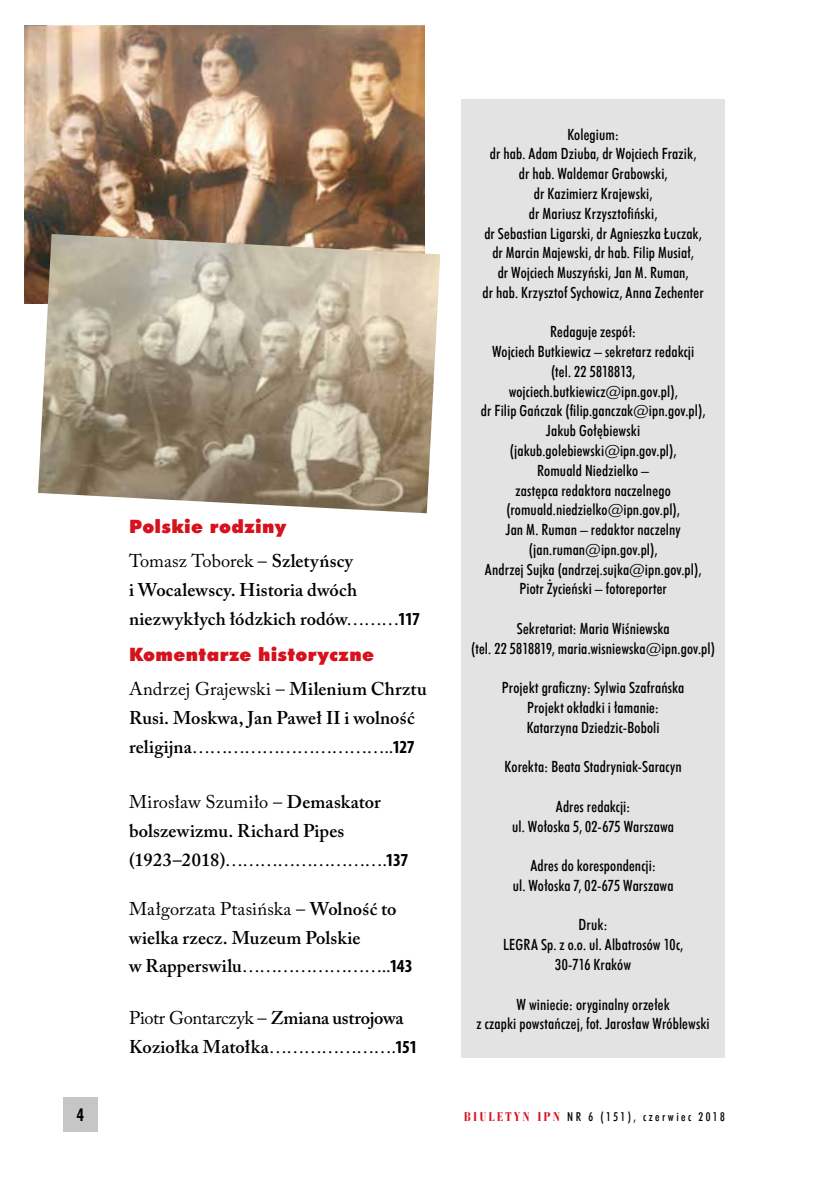
<style>
.page{position:relative;width:834px;height:1191px;background:#fff}
.page>*{position:absolute;margin:0;border:0;box-sizing:border-box;transform-origin:0 0}
.t1{font:600 18.38px/28.9px "Adobe Caslon Pro";letter-spacing:.01em;color:#000}
.t2{font:18.38px "Futura X Blk EU";letter-spacing:.02em;color:#d5121e}
.t3{font:17.5px "Futura Bd Cn EU";color:#000}
.t4{font:15.4px/19.8px "Futura Md Cn EU";letter-spacing:.01em;color:#000;text-align:center}
.t5{font:12.25px "Futura Md Cn EU";letter-spacing:.2em;color:#000}
.s1{font-weight:400}
.s2{font-family:"Myriad Pro";font-weight:700;font-stretch:condensed}
.s3{font-family:"Bauer Bodni Bd Cn EU";font-size:13.12px;color:#d5121e}
</style>
<div class="page">
<img style="left:25px;top:25px;width:400px;height:278px">
<div style="left:63px;top:1097px;width:35px;height:34px;background:#c6c6c6"></div>
<img style="left:38px;top:234px;width:402px;height:279px">
<div style="left:460px;top:99px;width:264px;height:958px;background:#e3e3e3"></div>
<p class="t3" style="left:76px;top:1104px;width:9px">4</p>
<p class="t2" style="left:129px;top:515px;width:159px">Polskie rodziny</p>
<p class="t1" style="left:129px;top:546px;width:292px"><span class="s1">Tomasz Toborek –</span> Szletyńscy<br>i Wocalewscy. Historia dwóch niezwykłych łódzkich rodów<span class="s1">………</span><span class="s2">117</span></p>
<p class="t2" style="left:129px;top:643px;width:246px">Komentarze historyczne</p>
<p class="t1" style="left:129px;top:674px;width:299px"><span class="s1">Andrzej Grajewski –</span> Milenium Chrztu<br>Rusi. Moskwa, Jan Paweł II i wolność religijna<span class="s1">……………………………..</span><span class="s2">127</span></p>
<p class="t1" style="left:129px;top:787px;width:280px"><span class="s1">Mirosław Szumiło –</span> Demaskator bolszewizmu. Richard Pipes (1923–2018)<span class="s1">……………………….</span><span class="s2">137</span></p>
<p class="t1" style="left:129px;top:894px;width:285px"><span class="s1">Małgorzata Ptasińska –</span> Wolność to wielka rzecz. Muzeum Polskie<br>w Rapperswilu<span class="s1">……………………..</span><span class="s2">143</span></p>
<p class="t1" style="left:129px;top:1003px;width:290px"><span class="s1">Piotr Gontarczyk –</span> Zmiana ustrojowa<br>Koziołka Matołka<span class="s1">………………….</span><span class="s2">151</span></p>
<p class="t4" style="left:482px;top:125px;width:222px">Kolegium:<br>dr hab. Adam Dziuba, dr Wojciech Frazik,<br>dr hab. Waldemar Grabowski,<br>dr Kazimierz Krajewski,<br>dr Mariusz Krzysztofiński,<br>dr Sebastian Ligarski, dr Agnieszka Łuczak, dr Marcin Majewski, dr hab. Filip Musiał,<br>dr Wojciech Muszyński, Jan M. Ruman,<br>dr hab. Krzysztof Sychowicz, Anna Zechenter</p>
<p class="t4" style="left:481px;top:322px;width:226px">Redaguje zespół:<br>Wojciech Butkiewicz – sekretarz redakcji (tel. 22 5818813, wojciech.butkiewicz@ipn.gov.pl),<br>dr Filip Gańczak (filip.ganczak@ipn.gov.pl),<br>Jakub Gołębiewski (jakub.golebiewski@ipn.gov.pl),<br>Romuald Niedzielko –<br>zastępca redaktora naczelnego (romuald.niedzielko@ipn.gov.pl),<br>Jan M. Ruman – redaktor naczelny (jan.ruman@ipn.gov.pl),<br>Andrzej Sujka (andrzej.sujka@ipn.gov.pl),<br>Piotr Życieński – fotoreporter</p>
<p class="t4" style="left:471px;top:619px;width:245px">Sekretariat: Maria Wiśniewska<br>(tel. 22 5818819, maria.wisniewska@ipn.gov.pl)</p>
<p class="t4" style="left:502px;top:678px;width:184px">Projekt graficzny: Sylwia Szafrańska<br>Projekt okładki i łamanie:<br>Katarzyna Dziedzic-Boboli</p>
<p class="t4" style="left:504px;top:757px;width:179px">Korekta: Beata Stadryniak-Saracyn</p>
<p class="t4" style="left:512px;top:796px;width:163px">Adres redakcji:<br>ul. Wołoska 5, 02-675 Warszawa</p>
<p class="t4" style="left:512px;top:856px;width:162px">Adres do korespondencji:<br>ul. Wołoska 7, 02-675 Warszawa</p>
<p class="t4" style="left:503px;top:915px;width:182px">Druk:<br>LEGRA Sp. z o.o. ul. Albatrosów 10c,<br>30-716 Kraków</p>
<p class="t4" style="left:476px;top:994px;width:235px">W winiecie: oryginalny orzełek<br>z czapki powstańczej, fot. Jarosław Wróblewski</p>
<p class="t5" style="left:464px;top:1109px;width:262px"><span class="s3">BIULETYN IPN</span> NR 6 (151), czerwiec 2018</p>
</div>
